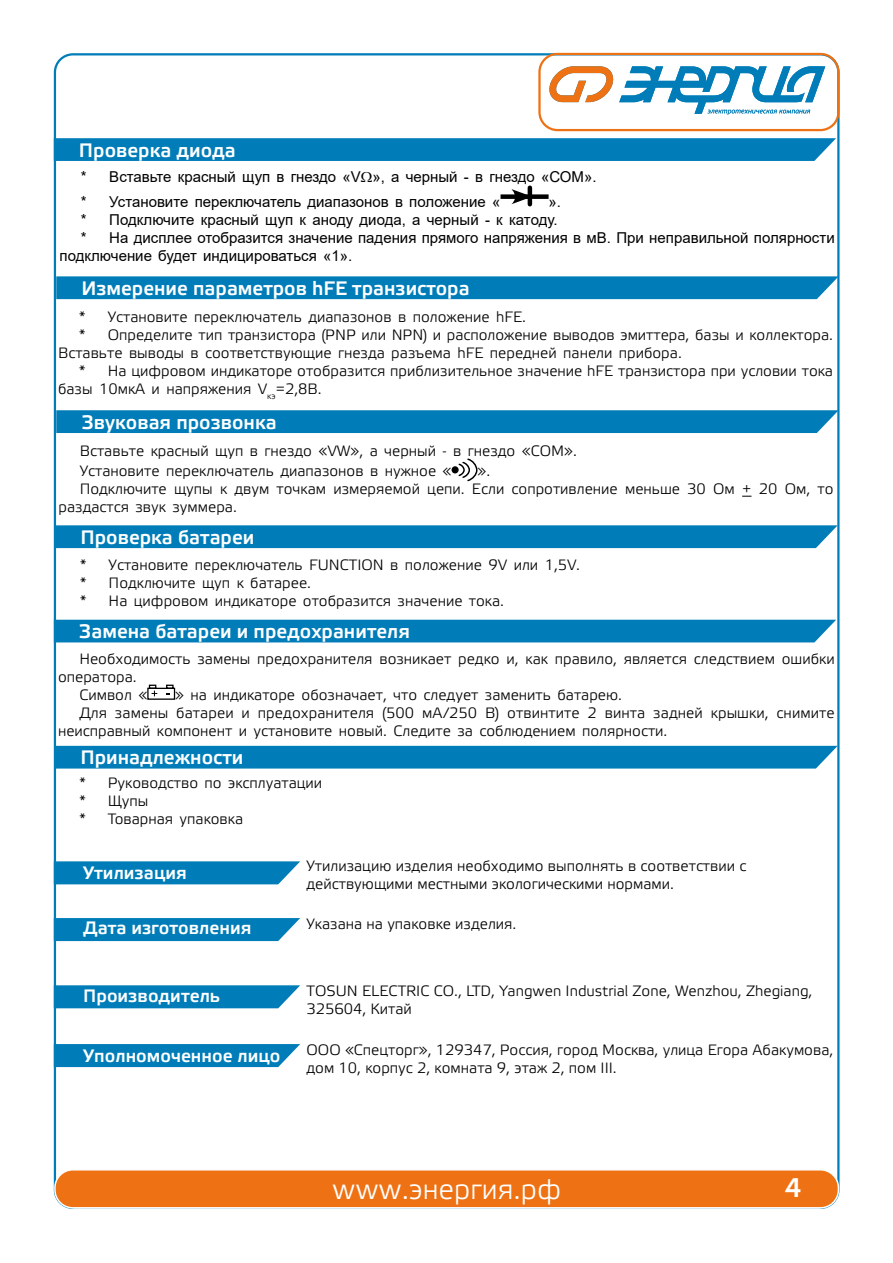
<style>
.page{position:relative;width:893px;height:1263px;background:#fff}
.page>*{position:absolute;margin:0;border:0;box-sizing:border-box;transform-origin:0 0}
.t1{font:28.5px "Etelka Light Pro";color:#fff}
.t2{font:27px "Impact";color:#fff}
.t3{font:19.5px "Etelka Medium Pro";color:#fff}
.t4{font:18px "Etelka Medium Pro";color:#fff}
.t5{font:15px/18px "Etelka Light Pro";color:#000}
.t6{font:15px/24px "Arial";color:#000}
</style>
<div class="page">
<div style="left:538px;top:53px;width:301px;height:78px;border:2px solid #ee7113;border-radius:18px"></div>
<svg style="left:549px;top:66px;width:276px;height:49px"></svg>
<div style="left:55px;top:1170px;width:783px;height:38px;background:#ee7113;border-radius:18px"></div>
<div style="left:54px;top:1169px;width:785px;height:39px;border:2px solid #fff;border-radius:18px"></div>
<div style="left:500px;top:194px;width:20px;height:5px;background:#000"></div>
<svg style="left:511px;top:189px;width:17px;height:15px"></svg>
<div style="left:526px;top:194px;width:23px;height:5px;background:#000"></div>
<hr style="left:528px;top:188px;width:4px;height:16px;background:#000">
<svg style="left:452px;top:458px;width:26px;height:24px"></svg>
<svg style="left:54px;top:138px;width:782px;height:23px;background:#057fb9"></svg>
<div style="left:56px;top:276px;width:783px;height:23px;background:#007db8"></div>
<div style="left:56px;top:410px;width:783px;height:23px;background:#007db8"></div>
<div style="left:55px;top:525px;width:783px;height:23px;background:#007db8"></div>
<svg style="left:147px;top:684px;width:29px;height:16px"></svg>
<div style="left:54px;top:620px;width:782px;height:22px;background:#007db8"></div>
<div style="left:55px;top:746px;width:783px;height:22px;background:#007db8"></div>
<svg style="left:54px;top:861px;width:246px;height:23px;background:#0e84bc"></svg>
<svg style="left:54px;top:918px;width:246px;height:23px;background:#0b82bb"></svg>
<svg style="left:54px;top:985px;width:246px;height:23px;background:#0e84bb"></svg>
<svg style="left:54px;top:1044px;width:246px;height:23px;background:#0b82bb"></svg>
<h3 class="t3" style="left:79px;top:139px;width:158px">Проверка диода</h3>
<p class="t6" style="left:81px;top:165px;width:517px">* Вставьте красный щуп в гнездо «V », а черный - в гнездо «СОМ». * Установите переключатель диапазонов в положение «</p>
<p class="t6" style="left:549px;top:189px;width:14px">».</p>
<p class="t6" style="left:81px;top:207px;width:478px">* Подключите красный щуп к аноду диода, а черный - к катоду.</p>
<p class="t6" style="left:81px;top:225px;width:755px">* На дисплее отобразится значение падения прямого напряжения в мВ. При неправильной полярности</p>
<p class="t6" style="left:60px;top:243px;width:294px">подключение будет индицироваться «1».</p>
<h3 class="t3" style="left:81px;top:277px;width:390px">Измерение параметров hFE транзистора</h3>
<p class="t5" style="left:79px;top:308px;width:448px">* Установите переключатель диапазонов в положение hFE.</p>
<p class="t5" style="left:79px;top:326px;width:755px">* Определите тип транзистора (PNP или NPN) и расположение выводов эмиттера, базы и коллектора.</p>
<p class="t5" style="left:58px;top:344px;width:625px">Вставьте выводы в соответствующие гнезда разъема hFE передней панели прибора.</p>
<p class="t5" style="left:79px;top:362px;width:755px">* На цифровом индикаторе отобразится приблизительное значение hFE транзистора при условии тока</p>
<p class="t5" style="left:58px;top:380px;width:265px">базы 10мкА и напряжения V<sub>кэ</sub>=2,8В.</p>
<h3 class="t3" style="left:81px;top:411px;width:197px">Звуковая прозвонка</h3>
<p class="t5" style="left:80px;top:441px;width:499px;line-height:20.4px">Вставьте красный щуп в гнездо «VW», а черный - в гнездо «СОМ».<br>Установите переключатель диапазонов в нужное «</p>
<p class="t5" style="left:477px;top:463px;width:14px">».</p>
<p class="t5" style="left:80px;top:481px;width:755px">Подключите щупы к двум точкам измеряемой цепи. Если сопротивление меньше 30 Ом + 20 Ом, то</p>
<p class="t5" style="left:59px;top:499px;width:180px">раздастся звук зуммера.</p>
<h3 class="t3" style="left:80px;top:526px;width:175px">Проверка батареи</h3>
<p class="t5" style="left:80px;top:556px;width:501px">* Установите переключатель FUNCTION в положение 9V или 1,5V. * Подключите щуп к батарее.<br>* На цифровом индикаторе отобразится значение тока.</p>
<h3 class="t3" style="left:79px;top:621px;width:332px">Замена батареи и предохранителя</h3>
<p class="t5" style="left:79px;top:650px;width:757px">Необходимость замены предохранителя возникает редко и, как правило, является следствием ошибки</p>
<p class="t5" style="left:58px;top:668px;width:80px">оператора.</p>
<p class="t5" style="left:79px;top:686px;width:69px">Символ «</p>
<p class="t5" style="left:175px;top:686px;width:448px">» на индикаторе обозначает, что следует заменить батарею.</p>
<p class="t5" style="left:79px;top:704px;width:757px">Для замены батареи и предохранителя (500 мА/250 В) отвинтите 2 винта задней крышки, снимите</p>
<p class="t5" style="left:58px;top:722px;width:611px">неисправный компонент и установите новый. Следите за соблюдением полярности.</p>
<p class="t5" style="left:79px;top:774px;width:244px">* Руководство по эксплуатации * Щупы<br>* Товарная упаковка</p>
<h3 class="t3" style="left:80px;top:747px;width:165px">Принадлежности</h3>
<p class="t4" style="left:83px;top:863px;width:105px">Утилизация</p>
<p class="t5" style="left:307px;top:857px;width:441px">Утилизацию изделия необходимо выполнять в соответствии с действующими местными экологическими нормами.</p>
<p class="t4" style="left:83px;top:918px;width:170px">Дата изготовления</p>
<p class="t5" style="left:307px;top:916px;width:211px">Указана на упаковке изделия.</p>
<p class="t4" style="left:83px;top:986px;width:139px">Производитель</p>
<p class="t4" style="left:83px;top:1046px;width:199px">Уполномоченное лицо</p>
<p class="t5" style="left:307px;top:983px;width:507px">TOSUN ELECTRIC CO., LTD, Yangwen Industrial Zone, Wenzhou, Zhegiang,<br>325604, Китай</p>
<p class="t5" style="left:307px;top:1042px;width:528px">ООО «Спецторг», 129347, Россия, город Москва, улица Егора Абакумова, дом 10, корпус 2, комната 9, этаж 2, пом III.</p>
<h1 class="t1" style="left:332px;top:1174px;width:230px">www.энергия.рф</h1>
<h2 class="t2" style="left:785px;top:1167px;width:15px">4</h2>
</div>
